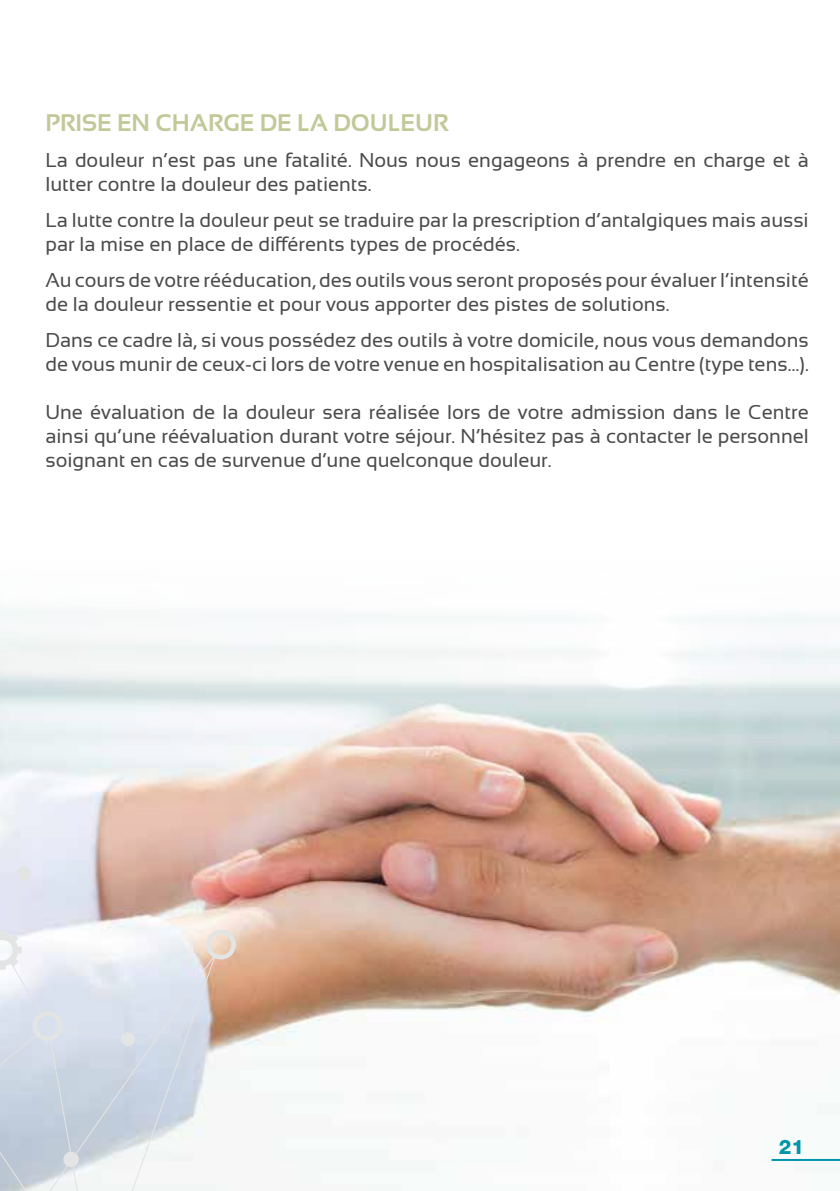
<style>
.page{position:relative;width:840px;height:1191px;background:#fff}
.page>*{position:absolute;margin:0;border:0;box-sizing:border-box;transform-origin:0 0}
.t1{font:700 24px "Sansation";color:#c2c898}
.t2{font:20px/24px "Sansation";color:#4b4b4d}
.t3{font:800 20px "Helvetica Neue LT Std";color:#0095ab}
</style>
<div class="page">
<img style="left:0;top:608px;width:839px;height:583px">
<svg style="left:0;top:866px;width:236px;height:325px"></svg>
<svg style="left:0;top:930px;width:22px;height:39px"></svg>
<hr style="left:771px;top:1159px;width:68px;height:2px;background:#0095ab">
<p class="t1" style="left:45px;top:109px;width:404px">PRISE EN CHARGE DE LA DOULEUR</p>
<p class="t2" style="left:45px;top:148px;width:764px">La douleur n’est pas une fatalité. Nous nous engageons à prendre en charge et à lutter contre la douleur des patients.</p>
<p class="t2" style="left:45px;top:208px;width:764px">La lutte contre la douleur peut se traduire par la prescription d’antalgiques mais aussi par la mise en place de différents types de procédés.</p>
<p class="t2" style="left:45px;top:268px;width:764px">Au cours de votre rééducation, des outils vous seront proposés pour évaluer l’intensité de la douleur ressentie et pour vous apporter des pistes de solutions.</p>
<p class="t2" style="left:45px;top:328px;width:764px">Dans ce cadre là, si vous possédez des outils à votre domicile, nous vous demandons de vous munir de ceux-ci lors de votre venue en hospitalisation au Centre (type tens…).</p>
<p class="t2" style="left:45px;top:400px;width:764px;text-align:justify">Une évaluation de la douleur sera réalisée lors de votre admission dans le Centre ainsi qu’une réévaluation durant votre séjour. N’hésitez pas à contacter le personnel soignant en cas de survenue d’une quelconque douleur.</p>
<p class="t3" style="left:778px;top:1134px;width:27px">21</p>
</div>
